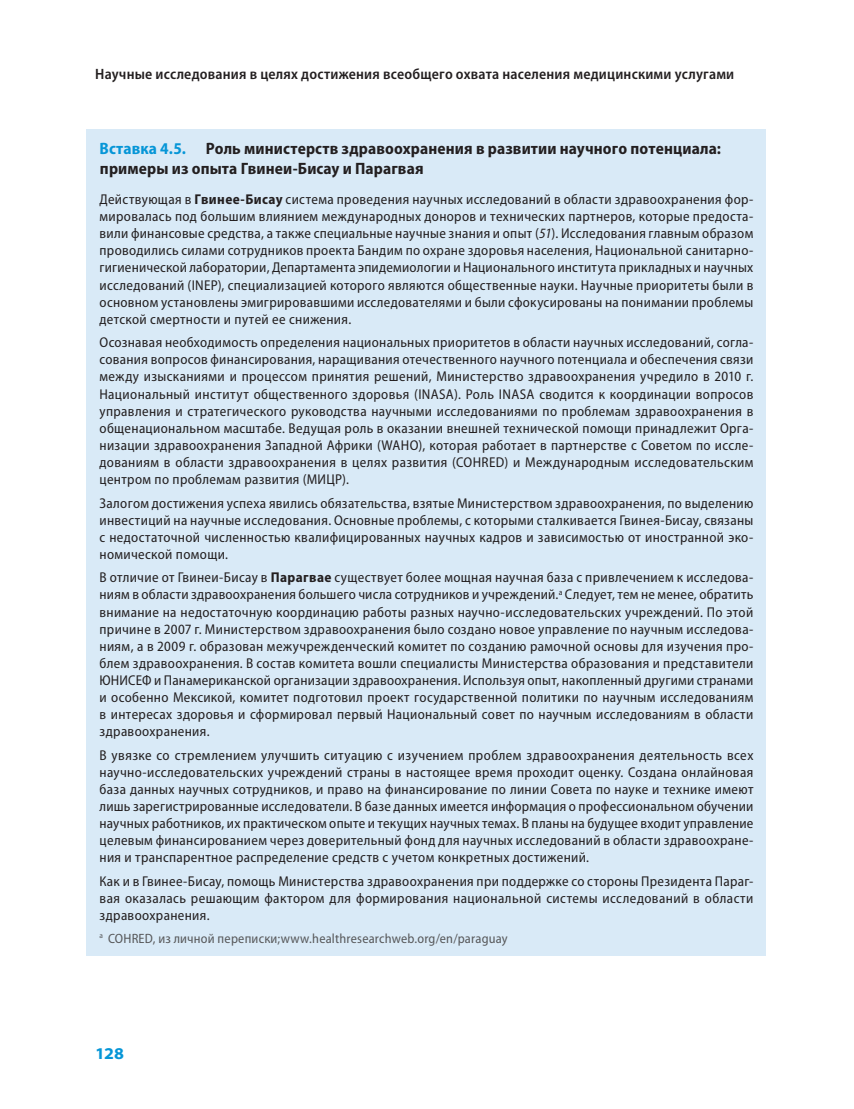
<style>
.page{position:relative;width:854px;height:1109px;background:#fff}
.page>*{position:absolute;margin:0;border:0;box-sizing:border-box;transform-origin:0 0}
.Box_Title{font:700 semi-condensed 16.5px/19.8px "Myriad Pro";letter-spacing:.01em;color:#231f20}
.t1{font:700 semi-expanded 16.5px "Myriad Pro";color:#0696d7}
.t2{font:600 semi-condensed 15px "Myriad Pro";letter-spacing:.015em;color:#231f20}
.Box_Para{font:semi-condensed 14.25px/17.1px "Myriad Pro";letter-spacing:.025em;color:#231f20;text-align:justify}
.Box_FN1{font:semi-condensed 13.5px "Myriad Pro";letter-spacing:.015em;color:#57585a}
.s1{color:#0696d7}
.s2{font-weight:700}
.s3{font-style:italic}
</style>
<div class="page">
<div style="left:87px;top:129px;width:679px;height:827px;background:#d9eaf7"></div>
<p class="t2" style="left:95px;top:65px;width:640px">Научные исследования в целях достижения всеобщего охвата населения медицинскими услугами</p>
<p class="Box_Title" style="left:100px;top:139px;width:623px"><span class="s1">Вставка 4.5.</span> Роль министерств здравоохранения в развитии научного потенциала: примеры из опыта Гвинеи-Бисау и Парагвая</p>
<p class="Box_Para" style="left:100px;top:191px;width:655px">Действующая в <span class="s2">Гвинее-Бисау</span> система проведения научных исследований в области здравоохранения фор&shy;мировалась под большим влиянием международных доноров и технических партнеров, которые предоста&shy;вили финансовые средства, а также специальные научные знания и опыт (<span class="s3">51</span>). Исследования главным образом проводились силами сотрудников проекта Бандим по охране здоровья населения, Национальной санитарно&shy;гигиенической лаборатории, Департамента эпидемиологии и Национального института прикладных и научных исследований (INEP), специализацией которого являются общественные науки. Научные приоритеты были в основном установлены эмигрировавшими исследователями и были сфокусированы на понимании проблемы детской смертности и путей ее снижения.</p>
<p class="Box_Para" style="left:100px;top:334px;width:655px">Осознавая необходимость определения национальных приоритетов в области научных исследований, согла&shy;сования вопросов финансирования, наращивания отечественного научного потенциала и обеспечения связи между изысканиями и процессом принятия решений, Министерство здравоохранения учредило в 2010 г.<br>Национальный институт общественного здоровья (INASA). Роль INASA сводится к координации вопросов управления и стратегического руководства научными исследованиями по проблемам здравоохранения в общенациональном масштабе. Ведущая роль в оказании внешней технической помощи принадлежит Орга&shy;низации здравоохранения Западной Африки (WAHO), которая работает в партнерстве с Советом по иссле&shy;дованиям в области здравоохранения в целях развития (COHRED) и Международным исследовательским центром по проблемам развития (МИЦР).</p>
<p class="Box_Para" style="left:100px;top:495px;width:655px">Залогом достижения успеха явились обязательства, взятые Министерством здравоохранения, по выделению инвестиций на научные исследования. Основные проблемы, с которыми сталкивается Гвинея-Бисау, связаны с недостаточной численностью квалифицированных научных кадров и зависимостью от иностранной эко&shy;номической помощи.</p>
<p class="Box_Para" style="left:100px;top:569px;width:655px">В отличие от Гвинеи-Бисау в <span class="s2">Парагвае</span> существует более мощная научная база с привлечением к исследова&shy;ниям в области здравоохранения большего числа сотрудников и учреждений.<sup>a</sup> Следует, тем не менее, обратить внимание на недостаточную координацию работы разных научно-исследовательских учреждений. По этой причине в 2007 г. Министерством здравоохранения было создано новое управление по научным исследова&shy;ниям, а в 2009 г. образован межучрежденческий комитет по созданию рамочной основы для изучения про&shy;блем здравоохранения. В состав комитета вошли специалисты Министерства образования и представители ЮНИСЕФ и Панамериканской организации здравоохранения. Используя опыт, накопленный другими странами и особенно Мексикой, комитет подготовил проект государственной политики по научным исследованиям в интересах здоровья и сформировал первый Национальный совет по научным исследованиям в области здравоохранения.</p>
<p class="Box_Para" style="left:100px;top:747px;width:655px">В увязке со стремлением улучшить ситуацию с изучением проблем здравоохранения деятельность всех научно-исследовательских учреждений страны в настоящее время проходит оценку. Создана онлайновая база данных научных сотрудников, и право на финансирование по линии Совета по науке и технике имеют лишь зарегистрированные исследователи. В базе данных имеется информация о профессиональном обучении научных работников, их практическом опыте и текущих научных темах. В планы на будущее входит управление целевым финансированием через доверительный фонд для научных исследований в области здравоохране&shy;ния и транспарентное распределение средств с учетом конкретных достижений.</p>
<p class="Box_Para" style="left:100px;top:873px;width:655px">Как и в Гвинее-Бисау, помощь Министерства здравоохранения при поддержке со стороны Президента Параг&shy;вая оказалась решающим фактором для формирования национальной системы исследований в области здравоохранения.</p>
<p class="Box_FN1" style="left:100px;top:931px;width:410px"><sup>a</sup> COHRED, из личной переписки;www.healthresearchweb.org/en/paraguay</p>
<p class="t1" style="left:95px;top:1044px;width:30px">128</p>
</div>
